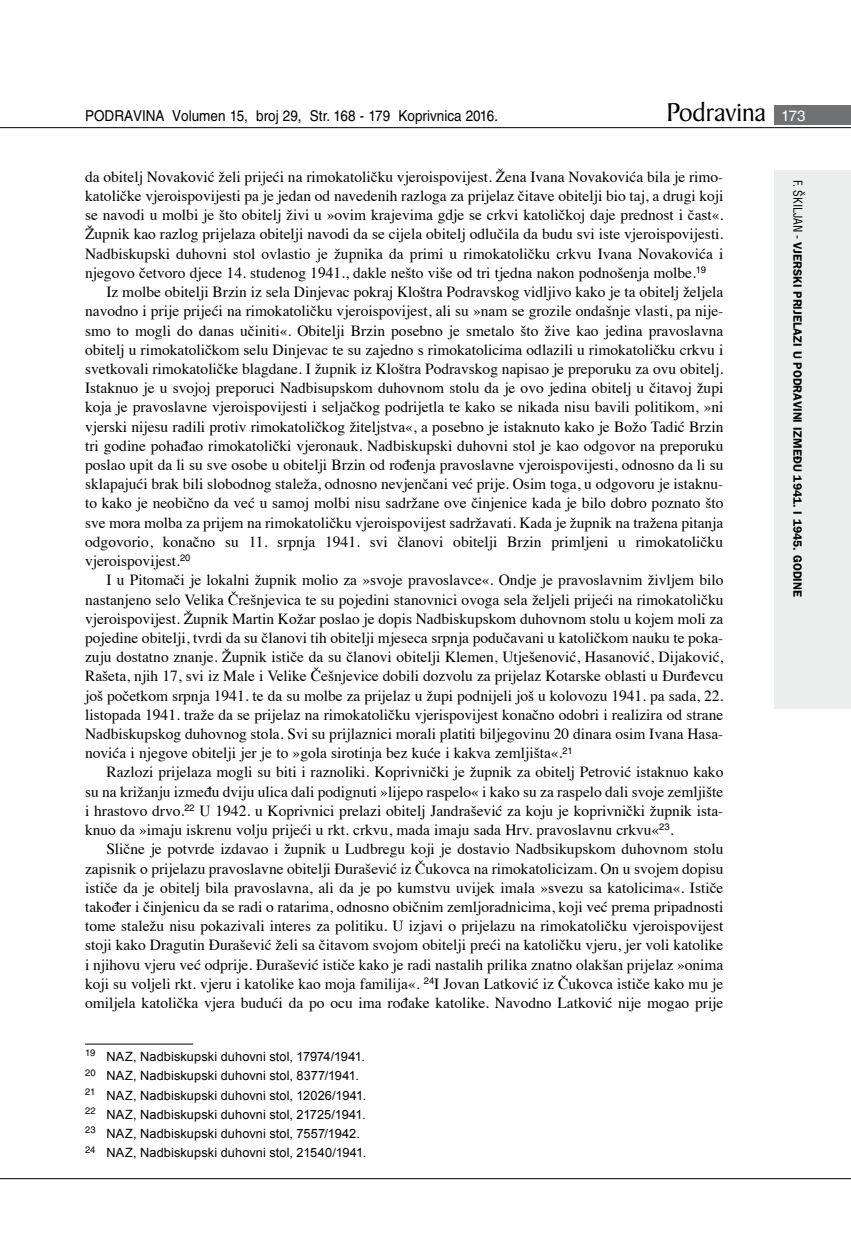
<style>
.page{position:relative;width:851px;height:1234px;background:#fff}
.page>*{position:absolute;margin:0;border:0;box-sizing:border-box;transform-origin:0 0}
.t1{font:27.6px "Baker Signet BT";color:#000}
.t2{font:15.45px/19.2px "Times";color:#000;text-align:justify}
.t3{font:15px "Helvetica LT Skin 29";color:#000;scale:.9 1}
.t4{font:12.75px/19.2px "Arial";letter-spacing:.005em;color:#000}
.t5{font:600 12px "ITC Franklin Gothic Skin 29";letter-spacing:-.005em;color:#000}
.s1{font-family:"Helvetica LT Skin 29";font-size:15px;color:#fff}
.s2{font-family:"Helvetica LT Skin 29";font-weight:400;font-stretch:condensed}
</style>
<div class="page">
<div style="left:774px;top:170px;width:76px;height:538px;background:#eceded"></div>
<div style="left:774px;top:105px;width:76px;height:19px;background:#707172"></div>
<hr style="left:0;top:127px;width:850px;height:1px;background:#000">
<hr style="left:0;top:1177px;width:850px;height:1px;background:#000">
<hr style="left:85px;top:1043px;width:108px;height:1px;background:#000">
<p class="t3" style="left:85px;top:107px;width:460px">PODRAVINA Volumen 15, broj 29, Str. 168 - 179 Koprivnica 2016.</p>
<h1 class="t1" style="left:666px;top:95px;width:141px">Podravina <span class="s1">173</span></h1>
<p class="t2" style="left:85px;top:166px;width:639px">da obitelj Novaković želi prijeći na rimokatoličku vjeroispovijest. Žena Ivana Novakovića bila je rimo&shy;katoličke vjeroispovijesti pa je jedan od navedenih razloga za prijelaz čitave obitelji bio taj, a drugi koji se navodi u molbi je što obitelj živi u »ovim krajevima gdje se crkvi katoličkoj daje prednost i čast«.<br>Župnik kao razlog prijelaza obitelji navodi da se cijela obitelj odlučila da budu svi iste vjeroispovijesti.<br>Nadbiskupski duhovni stol ovlastio je župnika da primi u rimokatoličku crkvu Ivana Novakovića i njegovo četvoro djece 14. studenog 1941., dakle nešto više od tri tjedna nakon podnošenja molbe.<sup>19</sup></p>
<p class="t2" style="left:85px;top:281px;width:639px;text-indent:21px">Iz molbe obitelji Brzin iz sela Dinjevac pokraj Kloštra Podravskog vidljivo kako je ta obitelj željela navodno i prije prijeći na rimokatoličku vjeroispovijest, ali su »nam se grozile ondašnje vlasti, pa nije&shy;smo to mogli do danas učiniti«. Obitelji Brzin posebno je smetalo što žive kao jedina pravoslavna obitelj u rimokatoličkom selu Dinjevac te su zajedno s rimokatolicima odlazili u rimokatoličku crkvu i svetkovali rimokatoličke blagdane. I župnik iz Kloštra Podravskog napisao je preporuku za ovu obitelj.<br>Istaknuo je u svojoj preporuci Nadbisupskom duhovnom stolu da je ovo jedina obitelj u čitavoj župi koja je pravoslavne vjeroispovijesti i seljačkog podrijetla te kako se nikada nisu bavili politikom, »ni vjerski nijesu radili protiv rimokatoličkog žiteljstva«, a posebno je istaknuto kako je Božo Tadić Brzin tri godine pohađao rimokatolički vjeronauk. Nadbiskupski duhovni stol je kao odgovor na preporuku poslao upit da li su sve osobe u obitelji Brzin od rođenja pravoslavne vjeroispovijesti, odnosno da li su sklapajući brak bili slobodnog staleža, odnosno nevjenčani već prije. Osim toga, u odgovoru je istaknu&shy;to kako je neobično da već u samoj molbi nisu sadržane ove činjenice kada je bilo dobro poznato što sve mora molba za prijem na rimokatoličku vjeroispovijest sadržavati. Kada je župnik na tražena pitanja odgovorio, konačno su 11. srpnja 1941. svi članovi obitelji Brzin primljeni u rimokatoličku vjeroispovijest.<sup>20</sup></p>
<p class="t2" style="left:85px;top:569px;width:639px;text-indent:21px">I u Pitomači je lokalni župnik molio za »svoje pravoslavce«. Ondje je pravoslavnim življem bilo nastanjeno selo Velika Črešnjevica te su pojedini stanovnici ovoga sela željeli prijeći na rimokatoličku vjeroispovijest. Župnik Martin Kožar poslao je dopis Nadbiskupskom duhovnom stolu u kojem moli za pojedine obitelji, tvrdi da su članovi tih obitelji mjeseca srpnja podučavani u katoličkom nauku te poka&shy;zuju dostatno znanje. Župnik ističe da su članovi obitelji Klemen, Utješenović, Hasanović, Dijaković, Rašeta, njih 17, svi iz Male i Velike Češnjevice dobili dozvolu za prijelaz Kotarske oblasti u Đurđevcu još početkom srpnja 1941. te da su molbe za prijelaz u župi podnijeli još u kolovozu 1941. pa sada, 22. listopada 1941. traže da se prijelaz na rimokatoličku vjerispovijest konačno odobri i realizira od strane Nadbiskupskog duhovnog stola. Svi su prijlaznici morali platiti biljegovinu 20 dinara osim Ivana Hasa&shy;novića i njegove obitelji jer je to »gola sirotinja bez kuće i kakva zemljišta«.<sup>21</sup></p>
<p class="t2" style="left:85px;top:761px;width:639px;text-indent:21px">Razlozi prijelaza mogli su biti i raznoliki. Koprivnički je župnik za obitelj Petrović istaknuo kako su na križanju između dviju ulica dali podignuti »lijepo raspelo« i kako su za raspelo dali svoje zemljište i hrastovo drvo.<sup>22</sup> U 1942. u Koprivnici prelazi obitelj Jandrašević za koju je koprivnički župnik ista&shy;knuo da »imaju iskrenu volju prijeći u rkt. crkvu, mada imaju sada Hrv. pravoslavnu crkvu«<sup>23</sup>.</p>
<p class="t2" style="left:85px;top:838px;width:639px;text-indent:21px">Slične je potvrde izdavao i župnik u Ludbregu koji je dostavio Nadbsikupskom duhovnom stolu zapisnik o prijelazu pravoslavne obitelji Đurašević iz Čukovca na rimokatolicizam. On u svojem dopisu ističe da je obitelj bila pravoslavna, ali da je po kumstvu uvijek imala »svezu sa katolicima«. Ističe također i činjenicu da se radi o ratarima, odnosno običnim zemljoradnicima, koji već prema pripadnosti tome staležu nisu pokazivali interes za politiku. U izjavi o prijelazu na rimokatoličku vjeroispovijest stoji kako Dragutin Đurašević želi sa čitavom svojom obitelji preći na katoličku vjeru, jer voli katolike i njihovu vjeru već odprije. Đurašević ističe kako je radi nastalih prilika znatno olakšan prijelaz »onima koji su voljeli rkt. vjeru i katolike kao moja familija«. <sup>24</sup>I Jovan Latković iz Čukovca ističe kako mu je omiljela katolička vjera budući da po ocu ima rođake katolike. Navodno Latković nije mogao prije</p>
<p class="t4" style="left:85px;top:1046px;width:283px"><sup>19</sup> NAZ, Nadbiskupski duhovni stol, 17974/1941.<br><sup>20</sup> NAZ, Nadbiskupski duhovni stol, 8377/1941.<br><sup>21</sup> NAZ, Nadbiskupski duhovni stol, 12026/1941.<br><sup>22</sup> NAZ, Nadbiskupski duhovni stol, 21725/1941.<br><sup>23</sup> NAZ, Nadbiskupski duhovni stol, 7557/1942.<br><sup>24</sup> NAZ, Nadbiskupski duhovni stol, 21540/1941.</p>
<p class="t5" style="left:804px;top:180px;width:418px;rotate:90deg"><span class="s2">F. ŠKILJAN -</span> VJERSKI PRIJELAZI U PODRAVINI IZMEĐU 1941. I 1945. GODINE</p>
</div>
